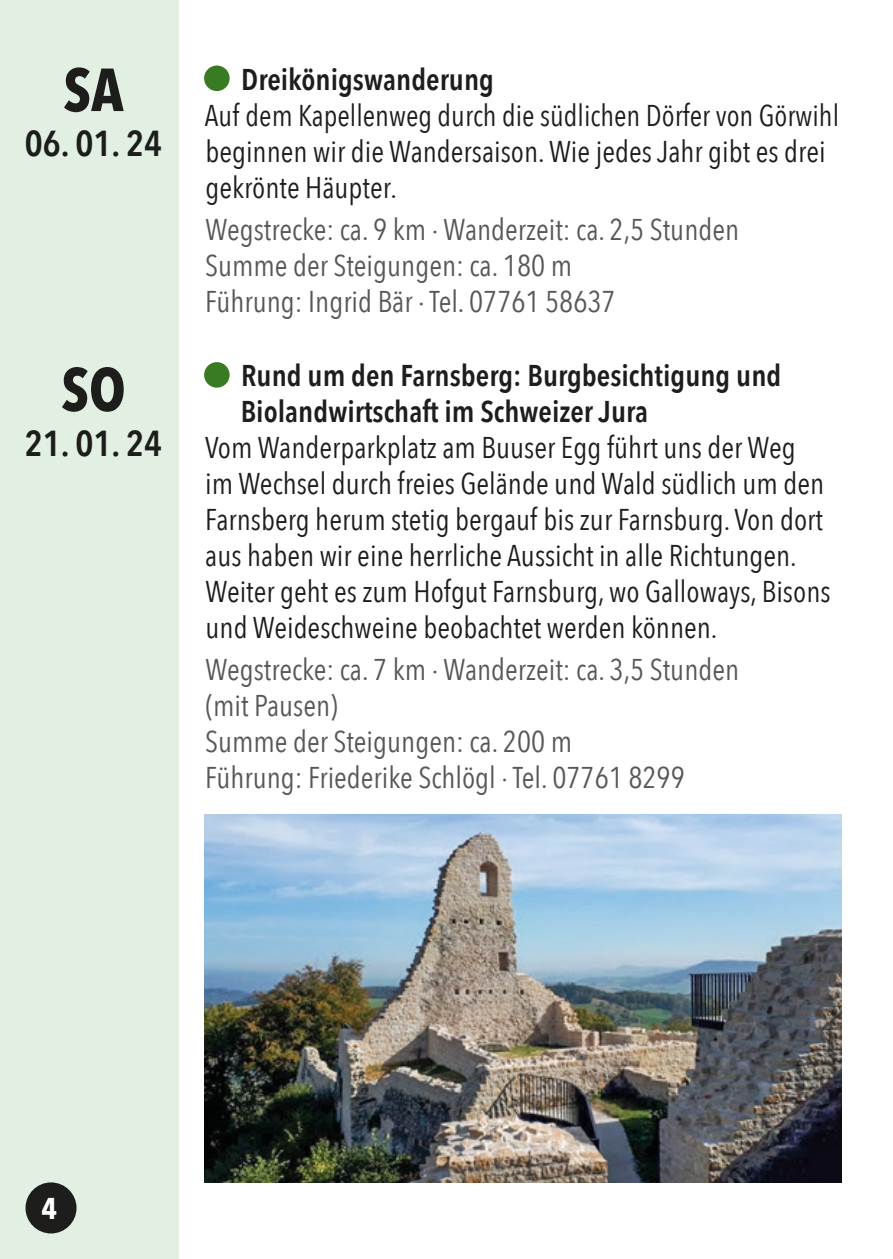
<style>
.page{position:relative;width:893px;height:1259px;background:#fff}
.page>*{position:absolute;margin:0;border:0;box-sizing:border-box;transform-origin:0 0}
.t1{font:700 60px "Avenir Next Condensed";color:#1d1d1b}
.t2{font:600 36px "Avenir Next Condensed";color:#1d1d1b}
.t3{font:30px/36px "Avenir Next Condensed";color:#1d1d1b}
.t4{font:30px/36px "Avenir Next Condensed";color:#575756}
.t5{font:600 30px/36px "Avenir Next Condensed";color:#1d1d1b}
.t6{font:700 30px "Avenir Next Condensed";color:#fff}
</style>
<div class="page">
<div style="left:0;top:0;width:179px;height:1259px;background:#e2efe3"></div>
<div style="left:204px;top:66px;width:26px;height:25px;background:#397b22;border-radius:50%"></div>
<div style="left:204px;top:362px;width:26px;height:26px;background:#397b22;border-radius:50%"></div>
<div style="left:26px;top:1182px;width:51px;height:51px;background:#1d1d1b;border-radius:50%"></div>
<img style="left:204px;top:814px;width:638px;height:368px">
<p class="t1" style="left:63px;top:53px;width:62px">SA</p>
<p class="t2" style="left:25px;top:112px;width:139px">06. 01. 24</p>
<p class="t1" style="left:61px;top:353px;width:66px">SO</p>
<p class="t2" style="left:25px;top:412px;width:139px">21. 01. 24</p>
<p class="t5" style="left:241px;top:60px;width:254px">Dreikönigswanderung</p>
<p class="t3" style="left:205px;top:96px;width:636px">Auf dem Kapellenweg durch die südlichen Dörfer von Görwihl beginnen wir die Wandersaison. Wie jedes Jahr gibt es drei gekrönte Häupter.</p>
<p class="t4" style="left:206px;top:210px;width:535px">Wegstrecke: ca. 9 km · Wanderzeit: ca. 2,5 Stunden</p>
<p class="t4" style="left:205px;top:246px;width:369px">Summe der Steigungen: ca. 180 m</p>
<p class="t4" style="left:205px;top:282px;width:412px">Führung: Ingrid Bär · Tel. 07761 58637</p>
<p class="t5" style="left:241px;top:357px;width:542px">Rund um den Farnsberg: Burgbesichtigung und<br>Biolandwirtschaft im Schweizer Jura</p>
<p class="t3" style="left:205px;top:428px;width:627px">Vom Wanderparkplatz am Buuser Egg führt uns der Weg im Wechsel durch freies Gelände und Wald südlich um den Farnsberg herum stetig bergauf bis zur Farnsburg. Von dort aus haben wir eine herrliche Aussicht in alle Richtungen.<br>Weiter geht es zum Hofgut Farnsburg, wo Galloways, Bisons und Weideschweine beobachtet werden können.</p>
<p class="t4" style="left:206px;top:650px;width:535px">Wegstrecke: ca. 7 km · Wanderzeit: ca. 3,5 Stunden (mit Pausen)</p>
<p class="t4" style="left:205px;top:722px;width:369px">Summe der Steigungen: ca. 200 m</p>
<p class="t4" style="left:205px;top:758px;width:481px">Führung: Friederike Schlögl · Tel. 07761 8299</p>
<p class="t6" style="left:42px;top:1189px;width:17px">4</p>
</div>
